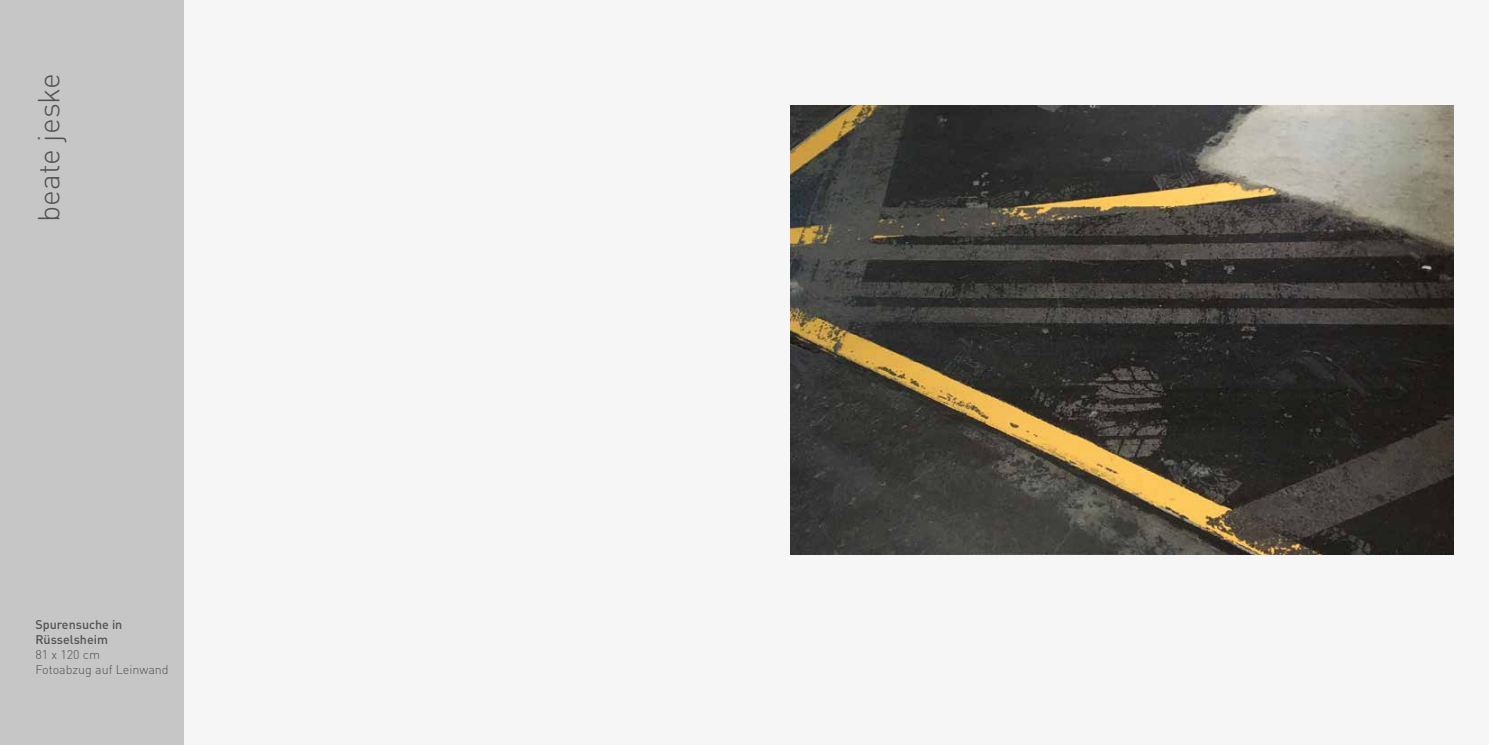
<style>
.page{position:relative;width:1489px;height:745px;background:#fff}
.page>*{position:absolute;margin:0;border:0;box-sizing:border-box;transform-origin:0 0}
.t1{font:300 30px "DIN";color:#525251}
.t2{font:300 12.5px/15px "DIN";color:#525251}
.t3{font:500 12.5px/15px "DIN";color:#525251}
</style>
<div class="page">
<div style="left:0;top:0;width:744px;height:744px;background:#f6f6f6"></div>
<div style="left:0;top:0;width:184px;height:744px;background:#c6c6c6"></div>
<div style="left:726px;top:0;width:762px;height:744px;background:#f6f6f6"></div>
<img style="left:790px;top:106px;width:663px;height:448px">
<h1 class="t1" style="left:30px;top:222px;width:151px;rotate:-90deg">beate jeske</h1>
<p class="t3" style="left:35px;top:616px;width:88px">Spurensuche in<br>Rüsselsheim</p>
<p class="t2" style="left:35px;top:646px;width:135px">81 x 120 cm<br>Fotoabzug auf Leinwand</p>
</div>
